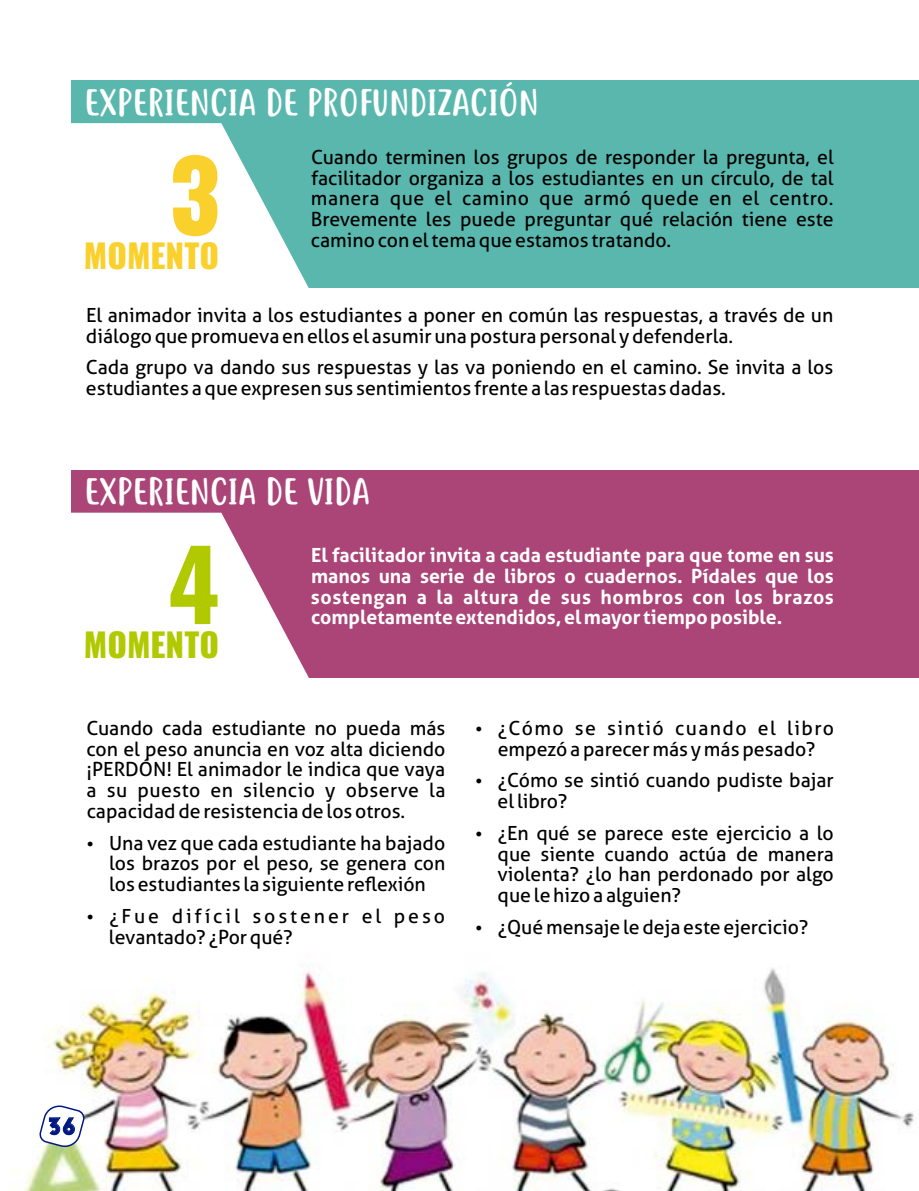
<style>
.page{position:relative;width:919px;height:1191px;background:#fff}
.page>*{position:absolute;margin:0;border:0;box-sizing:border-box;transform-origin:0 0}
.t1{font:800 96.6px "Oswald";color:#fad02d}
.t2{font:800 96.6px "Oswald";color:#b1c900}
.t3{font:36px "Justtellmewhat";color:#fff}
.t4{font:800 32.7px "Oswald";color:#fad02d}
.t5{font:800 32.7px "Oswald";color:#b1c900}
.t6{font:22.5px "Big John";color:#001881}
.t7{font:19.5px/20.9px "Aller";color:#000;text-align:justify}
.t8{font:700 19.5px/20.9px "Aller";color:#fff;text-align:justify}
.t9{font:19.5px/20.9px "Aller";letter-spacing:.15em;color:#000}
</style>
<div class="page">
<img style="left:8px;top:968px;width:906px;height:223px">
<svg style="left:38px;top:1102px;width:48px;height:47px"></svg>
<div style="left:71px;top:81px;width:847px;height:207px;background:#59b7ad"></div>
<svg style="left:71px;top:123px;width:238px;height:165px;fill:#fff"></svg>
<div style="left:71px;top:470px;width:847px;height:207px;background:#ab4477"></div>
<svg style="left:71px;top:512px;width:247px;height:166px;fill:#fff"></svg>
<h2 class="t3" style="left:84px;top:81px;width:456px">EXPERIENCIA DE PROFUNDIZACIÓN</h2>
<p class="t7" style="left:311px;top:146px;width:524px">Cuando terminen los grupos de responder la pregunta, el facilitador organiza a los estudiantes en un círculo, de tal manera que el camino que armó quede en el centro.<br>Brevemente les puede preguntar qué relación tiene este camino con el tema que estamos tratando.</p>
<h1 class="t1" style="left:168px;top:127px;width:54px">3</h1>
<h3 class="t4" style="left:84px;top:232px;width:137px">MOMENTO</h3>
<p class="t7" style="left:86px;top:304px;width:749px">El animador invita a los estudiantes a poner en común las respuestas, a través de un diálogo que promueva en ellos el asumir una postura personal y defenderla.</p>
<p class="t7" style="left:86px;top:357px;width:749px">Cada grupo va dando sus respuestas y las va poniendo en el camino. Se invita a los estudiantes a que expresen sus sentimientos frente a las respuestas dadas.</p>
<h2 class="t3" style="left:84px;top:471px;width:287px">EXPERIENCIA DE VIDA</h2>
<h1 class="t2" style="left:167px;top:517px;width:54px">4</h1>
<h3 class="t5" style="left:84px;top:622px;width:137px">MOMENTO</h3>
<p class="t8" style="left:311px;top:544px;width:524px">El facilitador invita a cada estudiante para que tome en sus manos una serie de libros o cuadernos. Pídales que los sostengan a la altura de sus hombros con los brazos completamente extendidos, el mayor tiempo posible.</p>
<p class="t7" style="left:86px;top:717px;width:360px">Cuando cada estudiante no pueda más con el peso anuncia en voz alta diciendo ¡PERDÓN! El animador le indica que vaya a su puesto en silencio y observe la capacidad de resistencia de los otros.</p>
<p class="t7" style="left:109px;top:832px;width:338px">Una vez que cada estudiante ha bajado los brazos por el peso, se genera con los estudiantes la siguiente reflexión</p>
<p class="t9" style="left:109px;top:905px;width:338px">¿Fue difícil sostener el peso levantado? ¿Por qué?</p>
<p class="t7" style="left:497px;top:717px;width:338px">¿Cómo se sintió cuando el libro empezó a parecer más y más pesado?</p>
<p class="t7" style="left:497px;top:770px;width:338px">¿Cómo se sintió cuando pudiste bajar el libro?</p>
<p class="t7" style="left:497px;top:822px;width:338px">¿En qué se parece este ejercicio a lo que siente cuando actúa de manera violenta? ¿lo han perdonado por algo que le hizo a alguien?</p>
<p class="t7" style="left:497px;top:916px;width:312px">¿Qué mensaje le deja este ejercicio?</p>
<p class="t6" style="left:47px;top:1116px;width:31px">36</p>
</div>
